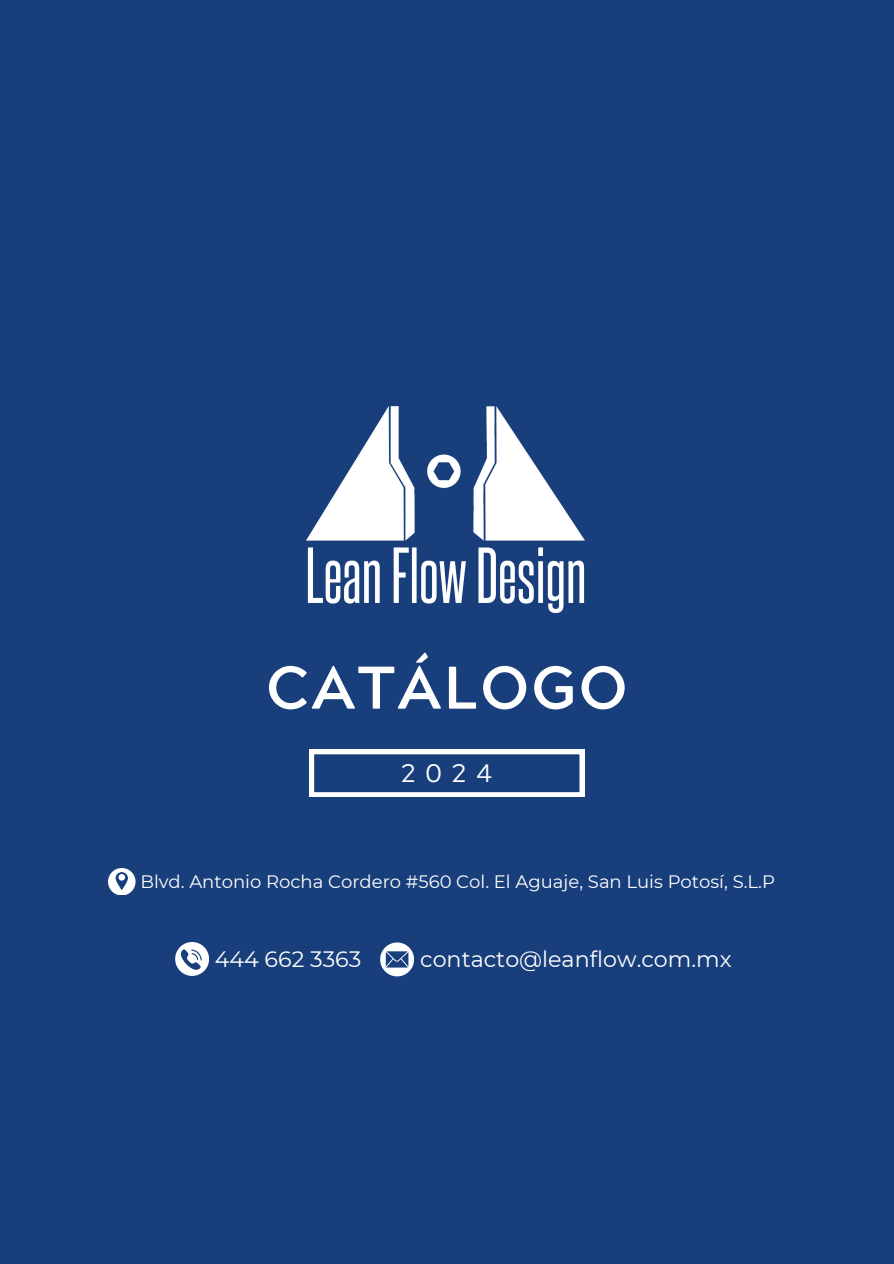
<style>
.page{position:relative;width:894px;height:1264px;background:#fff}
.page>*{position:absolute;margin:0;border:0;box-sizing:border-box;transform-origin:0 0}
.t1{font:700 60px "Acherus Grotesque";letter-spacing:.04em;color:#fff}
.t2{font:25.2px "Acherus Grotesque";color:#fff}
.t3{font:22.2px "Montserrat";color:#fff}
.t4{font:18px "Montserrat";color:#fff}
</style>
<div class="page">
<div style="left:0;top:0;width:893px;height:1263px;background:#183f7b"></div>
<svg style="left:309px;top:749px;width:275px;height:47px"></svg>
<img style="left:306px;top:406px;width:278px;height:206px">
<svg style="left:175px;top:942px;width:34px;height:33px"></svg>
<svg style="left:380px;top:942px;width:34px;height:34px"></svg>
<svg style="left:108px;top:868px;width:27px;height:27px"></svg>
<h1 class="t1" style="left:266px;top:663px;width:362px">CATÁLOGO</h1>
<p class="t2" style="left:401px;top:763px;width:93px">2024</p>
<p class="t4" style="left:140px;top:870px;width:635px">Blvd. Antonio Rocha Cordero #560 Col. El Aguaje, San Luis Potosí, S.L.P</p>
<p class="t3" style="left:215px;top:945px;width:148px">444 662 3363</p>
<h2 class="t3" style="left:420px;top:945px;width:313px">contacto@leanflow.com.mx</h2>
</div>
